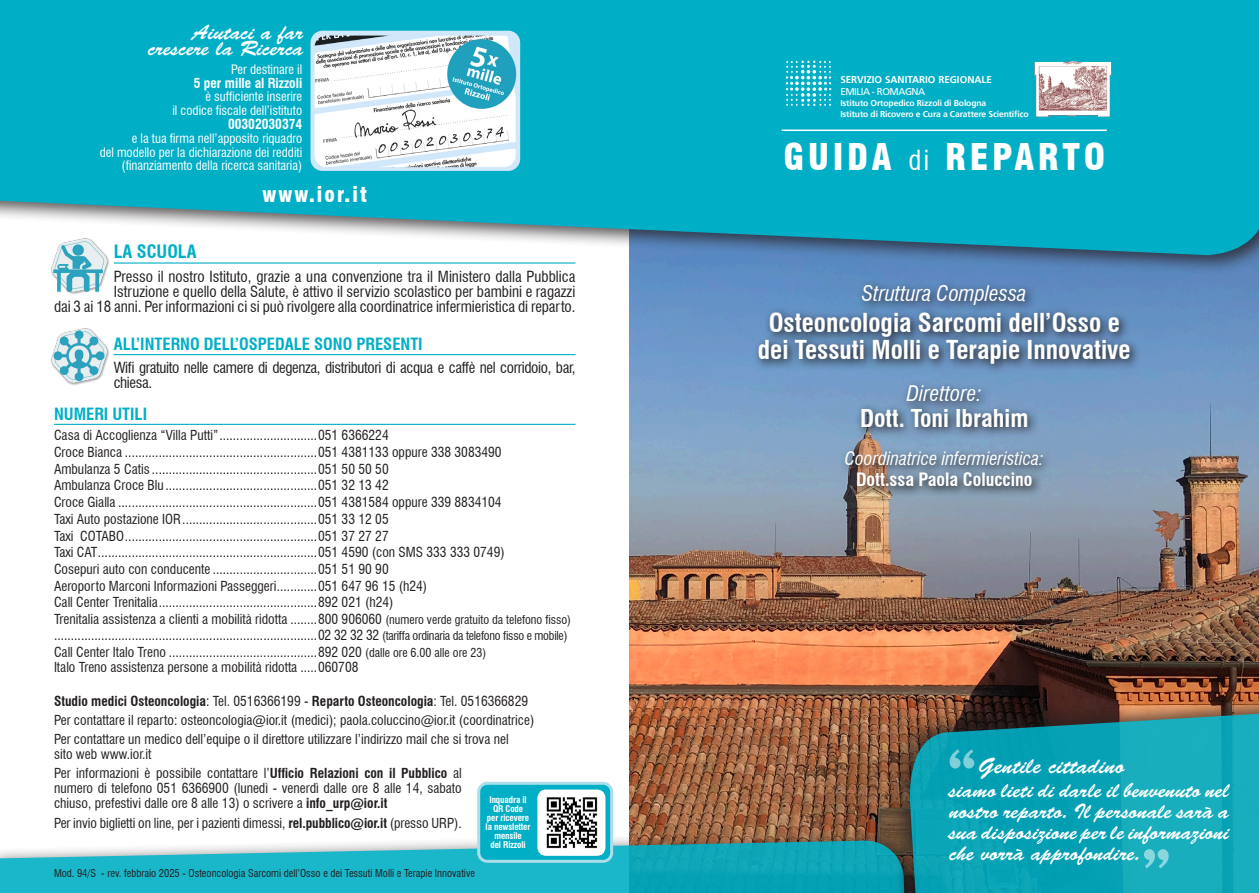
<style>
.page{position:relative;width:1259px;height:893px;background:#fff}
.page>*{position:absolute;margin:0;border:0;box-sizing:border-box;transform-origin:0 0}
.t1{font:900 condensed 36px "Swiss 721 BT";letter-spacing:.1em;color:#fff}
.t2{font:700 condensed 25.5px/27px "Swiss 721 BT";color:#fff;text-align:center}
.t3{font:700 condensed 24px "Swiss 721 BT";color:#fff}
.t4{font:22.5px "Brush Script Std";letter-spacing:.005em;color:#fff}
.t5{font:21px/21px "Brush Script Std";color:#fff;text-align:justify}
.t6{font:italic condensed 21px "Swiss 721 BT";color:#fff}
.t7{font:900 condensed 21px "Swiss 721 BT";letter-spacing:.1em;color:#fff}
.t8{font:italic condensed 18px "Swiss 721 BT";color:#fff}
.t9{font:700 condensed 18px "Swiss 721 BT";color:#fff}
.t10{font:700 condensed 18px "Swiss 721 BT";color:#00afc6}
.t11{font:700 condensed 16.5px "Swiss 721 BT";color:#00afc6}
.t12{font:condensed 15px/15px "Swiss 721 BT";letter-spacing:-.005em;color:#231f20;text-align:right}
.t13{font:condensed 15px/15px "Swiss 721 BT";letter-spacing:-.025em;color:#231f20}
.t14{font:condensed 13.5px/16.6px "Swiss 721 BT";color:#231f20}
.t15{font:700 condensed 13.5px "Swiss 721 BT";color:#fff}
.t16{font:condensed 12.75px/13.8px "Swiss 721 BT";color:#fff;text-align:right}
.t17{font:condensed 10.5px "Swiss 721 BT";color:#231f20}
.t18{font:700 9.9px "Frutiger 65";color:#fff}
.t19{font:9.9px "Frutiger 55 Roman";letter-spacing:-.05em;color:#fff}
.t20{font:700 condensed 9px/9px "Swiss 721 BT";letter-spacing:-.01em;color:#fff;text-align:center}
.t21{font:700 8.55px/10.6px "Frutiger 65";letter-spacing:-.015em;color:#fff}
.s1{font-size:12px}
.s2{font-weight:700}
.s3{font-weight:400;font-size:27px}
</style>
<div class="page">
<img style="left:629px;top:275px;width:630px;height:554px">
<div style="left:0;top:0;width:1259px;height:275px;background:#231f20;opacity:.75"></div>
<svg style="left:0;top:0;width:1259px;height:255px;background:#15b1c6"></svg>
<div style="left:0;top:829px;width:927px;height:64px;background:#231f20;opacity:.75"></div>
<svg style="left:0;top:840px;width:888px;height:53px;background:#36b7c7"></svg>
<div style="left:888px;top:693px;width:371px;height:200px;background:#231f20;opacity:.75"></div>
<svg style="left:906px;top:712px;width:353px;height:181px;background:#139baa"></svg>
<svg style="left:948px;top:749px;width:26px;height:19px"></svg>
<svg style="left:1144px;top:849px;width:26px;height:19px"></svg>
<img style="left:51px;top:237px;width:58px;height:57px">
<img style="left:51px;top:328px;width:58px;height:57px">
<hr style="left:114px;top:262px;width:461px;height:2px;background:#00afc6">
<hr style="left:114px;top:354px;width:461px;height:1px;background:#00afc6">
<svg style="left:752px;top:279px;width:389px;height:218px;background:#6b8aad"></svg>
<img style="left:310px;top:31px;width:210px;height:140px">
<hr style="left:54px;top:424px;width:521px;height:1px;background:#00afc6">
<svg style="left:786px;top:61px;width:45px;height:45px;background:#38c0d2"></svg>
<img style="left:1034px;top:61px;width:77px;height:56px">
<hr style="left:781px;top:130px;width:326px;height:1px;background:#fff">
<div style="left:479px;top:783px;width:132px;height:78px;background:#00afc6;border-radius:9px"></div>
<div style="left:477px;top:782px;width:136px;height:81px;border:3px solid #acdee9;border-radius:9px"></div>
<div style="left:537px;top:789px;width:68px;height:67px;background:#fff;border-radius:9px"></div>
<img style="left:540px;top:791px;width:64px;height:64px">
<h3 class="t5" style="left:148px;top:24px;width:157px;line-height:16.5px;text-align:right">Aiutaci a far crescere la Ricerca</h3>
<p class="t16" style="left:231px;top:62px;width:73px">Per destinare il</p>
<p class="t15" style="left:194px;top:74px;width:110px">5 per mille al Rizzoli</p>
<p class="t16" style="left:172px;top:90px;width:131px">è sufficiente inserire<br>il codice fiscale dell’istituto</p>
<p class="t15" style="left:228px;top:116px;width:76px">00302030374</p>
<p class="t16" style="left:100px;top:131px;width:204px">e la tua firma nell’apposito riquadro<br>del modello per la dichiarazione dei redditi (finanziamento della ricerca sanitaria)</p>
<h3 class="t7" style="left:262px;top:182px;width:106px">www.ior.it</h3>
<h3 class="t10" style="left:114px;top:241px;width:84px">LA SCUOLA</h3>
<p class="t12" style="left:54px;top:269px;width:523px">Presso il nostro Istituto, grazie a una convenzione tra il Ministero dalla Pubblica<br>Istruzione e quello della Salute, è attivo il servizio scolastico per bambini e ragazzi<br>dai 3 ai 18 anni. Per informazioni ci si può rivolgere alla coordinatrice infermieristica di reparto.</p>
<p class="t11" style="left:114px;top:334px;width:310px">ALL’INTERNO DELL’OSPEDALE SONO PRESENTI</p>
<p class="t13" style="left:114px;top:360px;width:463px">Wifi gratuito nelle camere di degenza, distributori di acqua e caffè nel corridoio, bar, chiesa.</p>
<p class="t11" style="left:54px;top:404px;width:95px">NUMERI UTILI</p>
<p class="t14" style="left:54px;top:427px;width:518px">Casa di Accoglienza “Villa Putti”.............................051 6366224<br>Croce Bianca .........................................................051 4381133 oppure 338 3083490<br>Ambulanza 5 Catis .................................................051 50 50 50<br>Ambulanza Croce Blu.............................................051 32 13 42<br>Croce Gialla ...........................................................051 4381584 oppure 339 8834104<br>Taxi Auto postazione IOR........................................051 33 12 05<br>Taxi COTABO.........................................................051 37 27 27<br>Taxi CAT.................................................................051 4590 (con SMS 333 333 0749)<br>Cosepuri auto con conducente ...............................051 51 90 90<br>Aeroporto Marconi Informazioni Passeggeri............051 647 96 15 (h24)<br>Call Center Trenitalia...............................................892 021 (h24)<br>Trenitalia assistenza a clienti a mobilità ridotta ........800 906060 <span class="s1">(numero verde gratuito da telefono fisso) </span>..............................................................................02 32 32 32 <span class="s1">(tariffa ordinaria da telefono fisso e mobile)<br></span>Call Center Italo Treno ............................................892 020 <span class="s1">(dalle ore 6.00 alle ore 23)</span></p>
<p class="t14" style="left:54px;top:659px;width:306px">Italo Treno assistenza persone a mobilità ridotta .....060708</p>
<p class="t14" style="left:54px;top:691px;width:482px;line-height:19.2px"><span class="s2">Studio medici Osteoncologia</span>: Tel. 0516366199 - <span class="s2">Reparto Osteoncologia</span>: Tel. 0516366829<br>Per contattare il reparto: osteoncologia@ior.it (medici); paola.coluccino@ior.it (coordinatrice)<br>Per contattare un medico dell’equipe o il direttore utilizzare l’indirizzo mail che si trova nel</p>
<p class="t14" style="left:54px;top:745px;width:409px;line-height:19.2px">sito web www.ior.it<br>Per informazioni è possibile contattare l’<span class="s2">Ufficio Relazioni con il Pubblico</span> al</p>
<p class="t14" style="left:54px;top:781px;width:409px;line-height:15px">numero di telefono 051 6366900 (lunedì - venerdì dalle ore 8 alle 14, sabato chiuso, prefestivi dalle ore 8 alle 13) o scrivere a <span class="s2">info_urp@ior.it</span></p>
<p class="t14" style="left:54px;top:814px;width:409px">Per invio biglietti on line, per i pazienti dimessi, <span class="s2">rel.pubblico@ior.it</span> (presso URP).</p>
<p class="t17" style="left:54px;top:867px;width:422px">Mod. 94/S - rev. febbraio 2025 - Osteoncologia Sarcomi dell’Osso e dei Tessuti Molli e Terapie Innovative</p>
<p class="t20" style="left:485px;top:796px;width:46px">Inquadra il<br>QR Code<br>per ricevere la newsletter mensile<br>del Rizzoli</p>
<p class="t18" style="left:840px;top:74px;width:153px">SERVIZIO SANITARIO REGIONALE</p>
<p class="t19" style="left:840px;top:85px;width:86px">EMILIA - ROMAGNA</p>
<p class="t21" style="left:840px;top:98px;width:190px">Istituto Ortopedico Rizzoli di Bologna<br>Istituto di Ricovero e Cura a Carattere Scientifico</p>
<h1 class="t1" style="left:783px;top:135px;width:323px">GUIDA <span class="s3">di</span> REPARTO</h1>
<h3 class="t6" style="left:862px;top:281px;width:166px">Struttura Complessa</h3>
<h2 class="t2" style="left:758px;top:310px;width:374px">Osteoncologia Sarcomi dell’Osso e dei Tessuti Molli e Terapie Innovative</h2>
<h3 class="t6" style="left:906px;top:381px;width:76px">Direttore:</h3>
<h3 class="t3" style="left:860px;top:403px;width:170px">Dott. Toni Ibrahim</h3>
<h3 class="t8" style="left:845px;top:447px;width:200px">Coordinatrice infermieristica:</h3>
<h3 class="t9" style="left:856px;top:468px;width:178px">Dott.ssa Paola Coluccino</h3>
<h3 class="t4" style="left:978px;top:753px;width:148px">Gentile cittadino</h3>
<h3 class="t5" style="left:949px;top:780px;width:281px">siamo lieti di darle il benvenuto nel nostro reparto. Il personale sarà a sua disposizione per le informazioni che vorrà approfondire.</h3>
</div>
